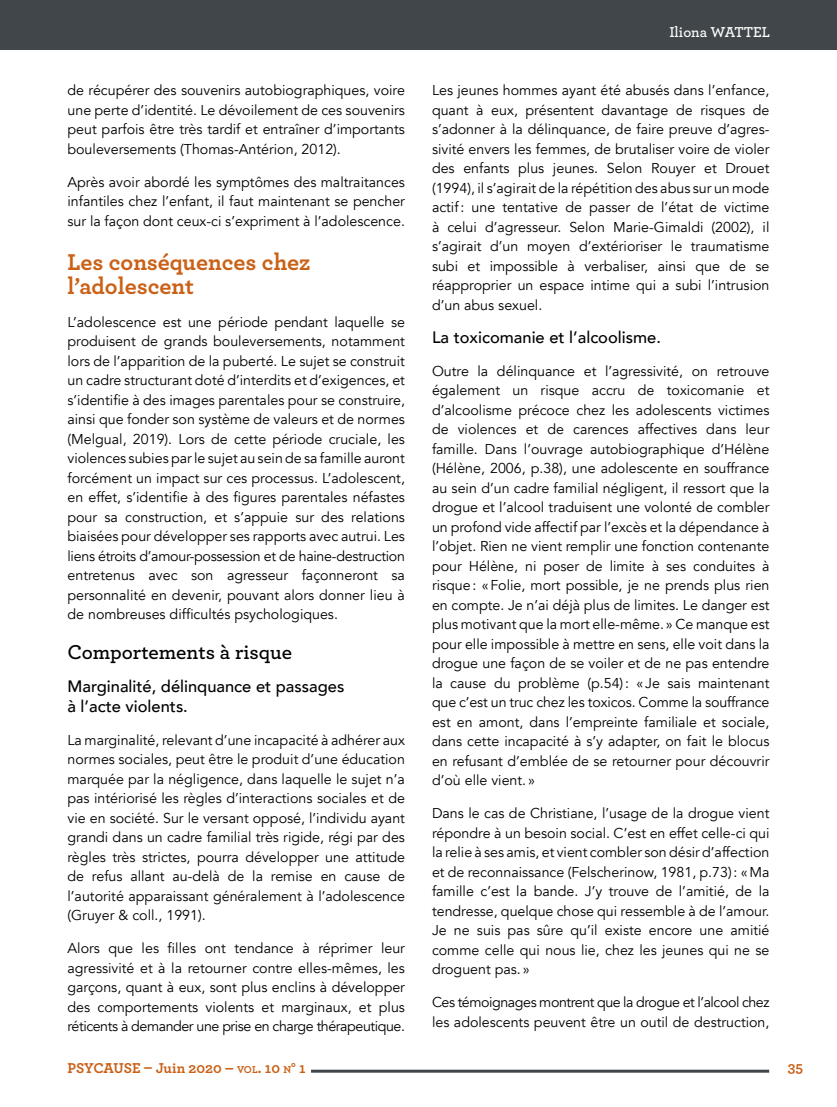
<style>
.page{position:relative;width:837px;height:1107px;background:#fff}
.page>*{position:absolute;margin:0;border:0;box-sizing:border-box;transform-origin:0 0}
.t1{font:700 24px/24px "Archer";color:#ca6116}
.t2{font:600 21px "Archer";color:#000}
.t3{font:500 16.5px/19.5px "Avenir";color:#000}
.t4{font:700 15px "Archer";letter-spacing:-.015em;color:#ca6116}
.t5{font:600 15px "Archer";color:#fff}
.t6{font:14.25px/19.5px "Avenir";color:#000;text-align:justify}
.t7{font:14.25px/19.5px "Avenir";letter-spacing:-.02em;color:#000}
.s1{font-size:10.5px}
.s2{font-style:inherit}
</style>
<div class="page">
<hr style="left:311px;top:1070px;width:458px;height:3px;background:#404649">
<div style="left:0;top:0;width:837px;height:50px;background:#404649"></div>
<p class="t6" style="left:68px;top:81px;width:339px">de récupérer des souvenirs autobiographiques, voire une perte d’identité. Le dévoilement de ces souvenirs peut parfois être très tardif et entraîner d’importants bouleversements (Thomas-Antérion, 2012).</p>
<p class="t6" style="left:68px;top:172px;width:339px">Après avoir abordé les symptômes des maltraitances infantiles chez l’enfant, il faut maintenant se pencher sur la façon dont ceux-ci s’expriment à l’adolescence.</p>
<h1 class="t1" style="left:68px;top:248px;width:244px">Les conséquences chez l’adolescent</h1>
<p class="t6" style="left:68px;top:313px;width:339px">L’adolescence est une période pendant laquelle se produisent de grands bouleversements, notamment lors de l’apparition de la puberté. Le sujet se construit un cadre structurant doté d’interdits et d’exigences, et s’identifie à des images parentales pour se construire, ainsi que fonder son système de valeurs et de normes (Melgual, 2019). Lors de cette période cruciale, les violences subies par le sujet au sein de sa famille auront forcément un impact sur ces processus. L’adolescent, en effet, s’identifie à des figures parentales néfastes pour sa construction, et s’appuie sur des relations biaisées pour développer ses rapports avec autrui. Les liens étroits d’amour-possession et de haine-destruction entretenus avec son agresseur façonneront sa personnalité en devenir, pouvant alors donner lieu à de nombreuses difficultés psychologiques.</p>
<h2 class="t2" style="left:68px;top:637px;width:226px">Comportements à risque</h2>
<p class="t3" style="left:68px;top:676px;width:278px">Marginalité, délinquance et passages à l’acte violents.</p>
<p class="t6" style="left:68px;top:730px;width:339px">La marginalité, relevant d’une incapacité à adhérer aux normes sociales, peut être le produit d’une éducation marquée par la négligence, dans laquelle le sujet n’a pas intériorisé les règles d’interactions sociales et de vie en société. Sur le versant opposé, l’individu ayant grandi dans un cadre familial très rigide, régi par des règles très strictes, pourra développer une attitude de refus allant au-delà de la remise en cause de l’autorité apparaissant généralement à l’adolescence (Gruyer &amp; coll., 1991).</p>
<p class="t6" style="left:68px;top:939px;width:339px">Alors que les filles ont tendance à réprimer leur agressivité et à la retourner contre elles-mêmes, les garçons, quant à eux, sont plus enclins à développer des comportements violents et marginaux, et plus réticents à demander une prise en charge thérapeutique.</p>
<p class="t5" style="left:669px;top:21px;width:102px">Iliona WATTEL</p>
<p class="t6" style="left:432px;top:81px;width:339px">Les jeunes hommes ayant été abusés dans l’enfance, quant à eux, présentent davantage de risques de s’adonner à la délinquance, de faire preuve d’agres&shy;sivité envers les femmes, de brutaliser voire de violer des enfants plus jeunes. Selon Rouyer et Drouet (1994), il s’agirait de la répétition des abus sur un mode actif: une tentative de passer de l’état de victime à celui d’agresseur. Selon Marie-Gimaldi (2002), il s’agirait d’un moyen d’extérioriser le traumatisme subi et impossible à verbaliser, ainsi que de se réapproprier un espace intime qui a subi l’intrusion d’un abus sexuel.</p>
<p class="t3" style="left:432px;top:326px;width:230px">La toxicomanie et l’alcoolisme.</p>
<p class="t6" style="left:432px;top:361px;width:339px">Outre la délinquance et l’agressivité, on retrouve également un risque accru de toxicomanie et d’alcoolisme précoce chez les adolescents victimes de violences et de carences affectives dans leur famille. Dans l’ouvrage autobiographique d’Hélène (Hélène, 2006, p.38), une adolescente en souffrance au sein d’un cadre familial négligent, il ressort que la drogue et l’alcool traduisent une volonté de combler un profond vide affectif par l’excès et la dépendance à l’objet. Rien ne vient remplir une fonction contenante pour Hélène, ni poser de limite à ses conduites à risque: «Folie, mort possible, je ne prends plus rien en compte. Je n’ai déjà plus de limites. Le danger est plus motivant que la mort elle-même. » Ce manque est pour elle impossible à mettre en sens, elle voit dans la drogue une façon de se voiler et de ne pas entendre la cause du problème (p.54): « Je sais maintenant que c’est un truc chez les toxicos. Comme la souffrance est en amont, dans l’empreinte familiale et sociale, dans cette incapacité à s’y adapter, on fait le blocus en refusant d’emblée de se retourner pour découvrir d’où elle vient. »</p>
<p class="t6" style="left:432px;top:804px;width:339px">Dans le cas de Christiane, l’usage de la drogue vient répondre à un besoin social. C’est en effet celle-ci qui la relie à ses amis, et vient combler son désir d’affection et de reconnaissance (Felscherinow, 1981, p.73): «Ma famille c’est la bande. J’y trouve de l’amitié, de la tendresse, quelque chose qui ressemble à de l’amour.<br>Je ne suis pas sûre qu’il existe encore une amitié comme celle qui nous lie, chez les jeunes qui ne se droguent pas. »</p>
<p class="t7" style="left:432px;top:993px;width:339px">Ces témoignages montrent que la drogue et l’alcool chez les adolescents peuvent être un outil de destruction,</p>
<p class="t4" style="left:68px;top:1056px;width:240px">PSYCAUSE – Juin 2020 – <span class="s1">VOL</span><span class="s2">. 10</span> <span class="s1">N</span><span class="s2">° 1</span></p>
<p class="t4" style="left:788px;top:1055px;width:17px">35</p>
</div>
